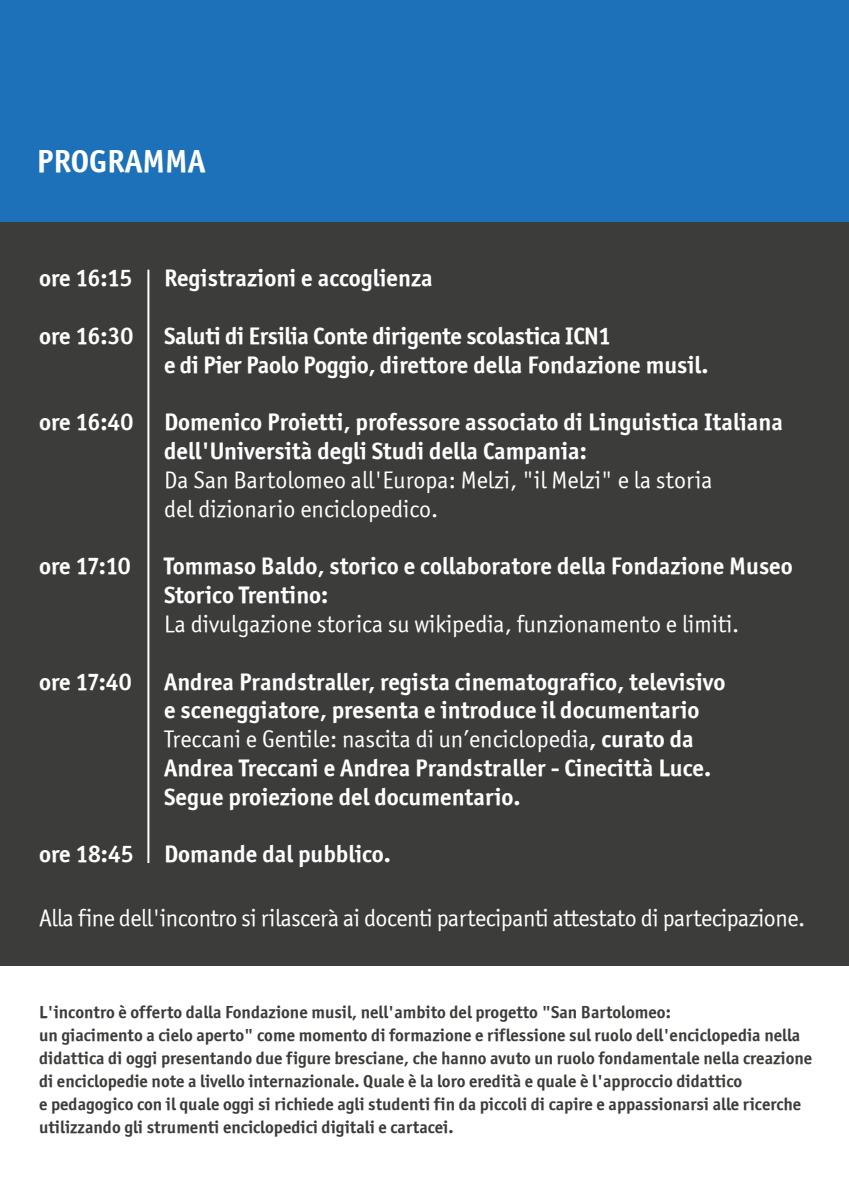
<style>
.page{position:relative;width:849px;height:1200px;background:#fff}
.page>*{position:absolute;margin:0;border:0;box-sizing:border-box;transform-origin:0 0}
.t1{font:32px "Officina Sans ITCTT Bold";color:#fff}
.t2{font:24px/28.8px "Officina Sans ITCTT Bold";color:#fff}
.t3{font:24px/28.8px "Officina Sans ITCTT Book";color:#fff}
.t4{font:24px "Officina Sans ITCTT Book";letter-spacing:-.02em;color:#fff}
.t5{font:17.5px/23.1px "Officina Sans ITCTT Bold";color:#3c3c3b}
.s1{font-family:"Officina Sans ITCTT Bold"}
</style>
<div class="page">
<div style="left:0;top:106px;width:848px;height:860px;background:#3c3c3b"></div>
<div style="left:0;top:0;width:848px;height:221px;background:#1d71b8"></div>
<hr style="left:147px;top:270px;width:2px;height:593px;background:#fff">
<h1 class="t1" style="left:37px;top:142px;width:170px">PROGRAMMA</h1>
<p class="t2" style="left:39px;top:264px;width:95px">ore 16:15</p>
<p class="t2" style="left:39px;top:321px;width:96px">ore 16:30</p>
<p class="t2" style="left:39px;top:408px;width:96px">ore 16:40</p>
<p class="t2" style="left:39px;top:552px;width:93px">ore 17:10</p>
<p class="t2" style="left:39px;top:667px;width:94px">ore 17:40</p>
<p class="t2" style="left:39px;top:840px;width:96px">ore 18:45</p>
<p class="t2" style="left:164px;top:264px;width:270px">Registrazioni e accoglienza</p>
<p class="t2" style="left:164px;top:321px;width:546px">Saluti di Ersilia Conte dirigente scolastica ICN1<br>e di Pier Paolo Poggio, direttore della Fondazione musil.</p>
<p class="t2" style="left:164px;top:408px;width:620px">Domenico Proietti, professore associato di Linguistica Italiana dell'Università degli Studi della Campania:</p>
<p class="t3" style="left:164px;top:465px;width:550px">Da San Bartolomeo all'Europa: Melzi, "il Melzi" e la storia del dizionario enciclopedico.</p>
<p class="t2" style="left:164px;top:552px;width:630px">Tommaso Baldo, storico e collaboratore della Fondazione Museo<br>Storico Trentino:</p>
<p class="t3" style="left:164px;top:609px;width:576px">La divulgazione storica su wikipedia, funzionamento e limiti.</p>
<p class="t2" style="left:164px;top:667px;width:562px">Andrea Prandstraller, regista cinematografico, televisivo e sceneggiatore, presenta e introduce il documentario</p>
<p class="t3" style="left:164px;top:724px;width:531px">Treccani e Gentile: nascita di un’enciclopedia<span class="s1">, curato da</span></p>
<p class="t2" style="left:164px;top:753px;width:548px">Andrea Treccani e Andrea Prandstraller - Cinecittà Luce.<br>Segue proiezione del documentario.</p>
<p class="t2" style="left:164px;top:840px;width:228px">Domande dal pubblico.</p>
<p class="t4" style="left:39px;top:904px;width:767px">Alla fine dell'incontro si rilascerà ai docenti partecipanti attestato di partecipazione.</p>
<p class="t5" style="left:39px;top:1000px;width:774px">L'incontro è offerto dalla Fondazione musil, nell'ambito del progetto "San Bartolomeo:<br>un giacimento a cielo aperto" come momento di formazione e riflessione sul ruolo dell'enciclopedia nella didattica di oggi presentando due figure bresciane, che hanno avuto un ruolo fondamentale nella creazione di enciclopedie note a livello internazionale. Quale è la loro eredità e quale è l'approccio didattico<br>e pedagogico con il quale oggi si richiede agli studenti fin da piccoli di capire e appassionarsi alle ricerche utilizzando gli strumenti enciclopedici digitali e cartacei.</p>
</div>
